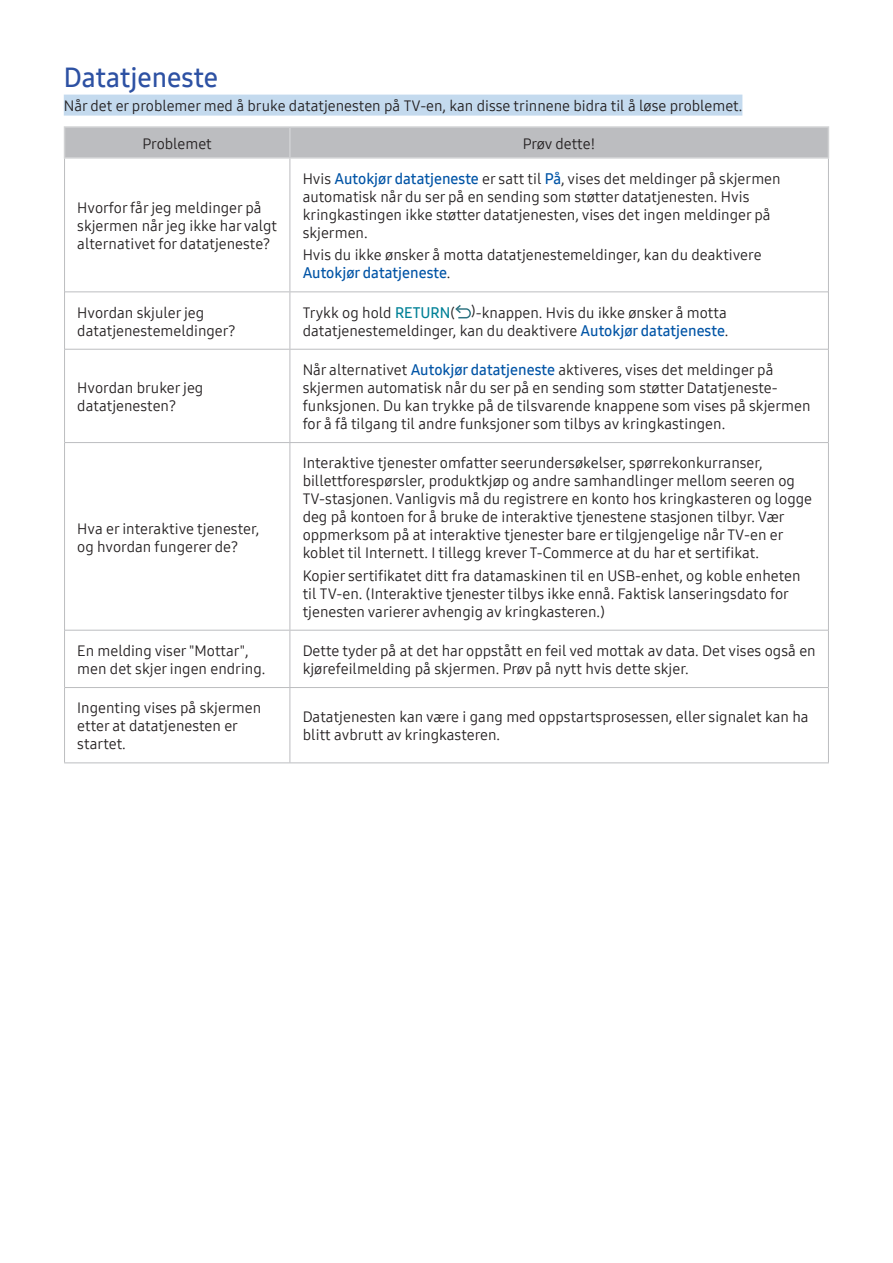
<style>
.page{position:relative;width:893px;height:1263px;background:#fff}
.page>*{position:absolute;margin:0;border:0;box-sizing:border-box;transform-origin:0 0}
.Heading1{font:27px "Samsung One 600";color:#2d51a3}
.Description-Cell{font:15px/18px "Samsung One 400";color:#231f20}
.Heading1-Info{font:15px "Samsung One 400";color:#231f20}
.Description-Center-C{font:15px "Samsung One 400";color:#231f20}
.s1{font-family:"Samsung One 600";color:#0154a6}
.s2{font-family:"Samsung One 600";color:#008197}
</style>
<div class="page">
<div style="left:64px;top:95px;width:678px;height:21px;background:#c4daee"></div>
<hr style="left:65px;top:349px;width:225px;height:1px;background:#bcbdc0">
<hr style="left:290px;top:349px;width:538px;height:1px;background:#bcbdc0">
<hr style="left:65px;top:442px;width:225px;height:1px;background:#bcbdc0">
<hr style="left:290px;top:442px;width:538px;height:1px;background:#bcbdc0">
<hr style="left:65px;top:687px;width:225px;height:1px;background:#bcbdc0">
<hr style="left:290px;top:687px;width:538px;height:1px;background:#bcbdc0">
<hr style="left:64px;top:762px;width:226px;height:1px;background:#bcbdc0">
<hr style="left:290px;top:762px;width:539px;height:1px;background:#bcbdc0">
<hr style="left:64px;top:126px;width:226px;height:2px;background:#d1d2d4">
<hr style="left:290px;top:126px;width:539px;height:2px;background:#d1d2d4">
<div style="left:64px;top:128px;width:765px;height:29px;background:#bcbdc0"></div>
<hr style="left:64px;top:157px;width:226px;height:2px;background:#d1d2d4">
<hr style="left:290px;top:157px;width:539px;height:2px;background:#d1d2d4">
<hr style="left:65px;top:291px;width:225px;height:1px;background:#bcbdc0">
<hr style="left:290px;top:291px;width:538px;height:1px;background:#bcbdc0">
<hr style="left:289px;top:128px;width:2px;height:29px;background:#d1d2d4">
<hr style="left:290px;top:159px;width:1px;height:132px;background:#bcbdc0">
<hr style="left:290px;top:292px;width:1px;height:57px;background:#bcbdc0">
<hr style="left:290px;top:350px;width:1px;height:92px;background:#bcbdc0">
<hr style="left:290px;top:443px;width:1px;height:187px;background:#bcbdc0">
<hr style="left:290px;top:630px;width:1px;height:57px;background:#bcbdc0">
<hr style="left:290px;top:688px;width:1px;height:74px;background:#bcbdc0">
<hr style="left:64px;top:159px;width:1px;height:133px;background:#bcbdc0">
<hr style="left:828px;top:159px;width:1px;height:133px;background:#bcbdc0">
<hr style="left:64px;top:292px;width:1px;height:57px;background:#bcbdc0">
<hr style="left:828px;top:292px;width:1px;height:57px;background:#bcbdc0">
<hr style="left:64px;top:349px;width:1px;height:94px;background:#bcbdc0">
<hr style="left:828px;top:349px;width:1px;height:94px;background:#bcbdc0">
<hr style="left:64px;top:443px;width:1px;height:187px;background:#bcbdc0">
<hr style="left:828px;top:443px;width:1px;height:187px;background:#bcbdc0">
<hr style="left:64px;top:630px;width:1px;height:57px;background:#bcbdc0">
<hr style="left:828px;top:630px;width:1px;height:57px;background:#bcbdc0">
<hr style="left:64px;top:687px;width:1px;height:75px;background:#bcbdc0">
<hr style="left:828px;top:687px;width:1px;height:75px;background:#bcbdc0">
<hr style="left:65px;top:630px;width:225px;height:1px;background:#bcbdc0">
<hr style="left:290px;top:630px;width:538px;height:1px;background:#bcbdc0">
<svg style="left:455px;top:305px;width:16px;height:13px"></svg>
<p class="Heading1" style="left:64px;top:59px;width:156px">Datatjeneste</p>
<p class="Heading1-Info" style="left:64px;top:96px;width:680px">Når det er problemer med å bruke datatjenesten på TV-en, kan disse trinnene bidra til å løse problemet.</p>
<p class="Description-Center-C" style="left:143px;top:133px;width:71px">Problemet</p>
<p class="Description-Center-C" style="left:523px;top:133px;width:74px">Prøv dette!</p>
<p class="Description-Cell" style="left:77px;top:199px;width:201px">Hvorfor får jeg meldinger på skjermen når jeg ikke har valgt alternativet for datatjeneste?</p>
<p class="Description-Cell" style="left:303px;top:170px;width:479px">Hvis <span class="s1">Autokjør datatjeneste</span> er satt til <span class="s1">På</span>, vises det meldinger på skjermen automatisk når du ser på en sending som støtter datatjenesten. Hvis kringkastingen ikke støtter datatjenesten, vises det ingen meldinger på skjermen.</p>
<p class="Description-Cell" style="left:303px;top:246px;width:460px">Hvis du ikke ønsker å motta datatjenestemeldinger, kan du deaktivere<br><span class="s1">Autokjør datatjeneste</span>.</p>
<p class="Description-Cell" style="left:77px;top:303px;width:160px">Hvordan skjuler jeg datatjenestemeldinger?</p>
<p class="Description-Cell" style="left:303px;top:303px;width:427px">Trykk og hold <span class="s2">RETURN</span>( )-knappen. Hvis du ikke ønsker å motta datatjenestemeldinger, kan du deaktivere <span class="s1">Autokjør datatjeneste</span>.</p>
<p class="Description-Cell" style="left:77px;top:379px;width:128px">Hvordan bruker jeg datatjenesten?</p>
<p class="Description-Cell" style="left:77px;top:519px;width:183px">Hva er interaktive tjenester, og hvordan fungerer de?</p>
<p class="Description-Cell" style="left:303px;top:361px;width:509px">Når alternativet <span class="s1">Autokjør datatjeneste</span> aktiveres, vises det meldinger på skjermen automatisk når du ser på en sending som støtter Datatjeneste&shy;funksjonen. Du kan trykke på de tilsvarende knappene som vises på skjermen for å få tilgang til andre funksjoner som tilbys av kringkastingen.</p>
<p class="Description-Cell" style="left:303px;top:454px;width:511px">Interaktive tjenester omfatter seerundersøkelser, spørrekonkurranser, billettforespørsler, produktkjøp og andre samhandlinger mellom seeren og TV-stasjonen. Vanligvis må du registrere en konto hos kringkasteren og logge deg på kontoen for å bruke de interaktive tjenestene stasjonen tilbyr. Vær oppmerksom på at interaktive tjenester bare er tilgjengelige når TV-en er koblet til Internett. I tillegg krever T-Commerce at du har et sertifikat.</p>
<p class="Description-Cell" style="left:303px;top:566px;width:499px">Kopier sertifikatet ditt fra datamaskinen til en USB-enhet, og koble enheten til TV-en. (Interaktive tjenester tilbys ikke ennå. Faktisk lanseringsdato for tjenesten varierer avhengig av kringkasteren.)</p>
<p class="Description-Cell" style="left:77px;top:642px;width:190px">En melding viser "Mottar", men det skjer ingen endring.</p>
<p class="Description-Cell" style="left:303px;top:642px;width:515px">Dette tyder på at det har oppstått en feil ved mottak av data. Det vises også en kjørefeilmelding på skjermen. Prøv på nytt hvis dette skjer.</p>
<p class="Description-Cell" style="left:77px;top:699px;width:185px">Ingenting vises på skjermen etter at datatjenesten er startet.</p>
<p class="Description-Cell" style="left:303px;top:708px;width:508px">Datatjenesten kan være i gang med oppstartsprosessen, eller signalet kan ha blitt avbrutt av kringkasteren.</p>
</div>
